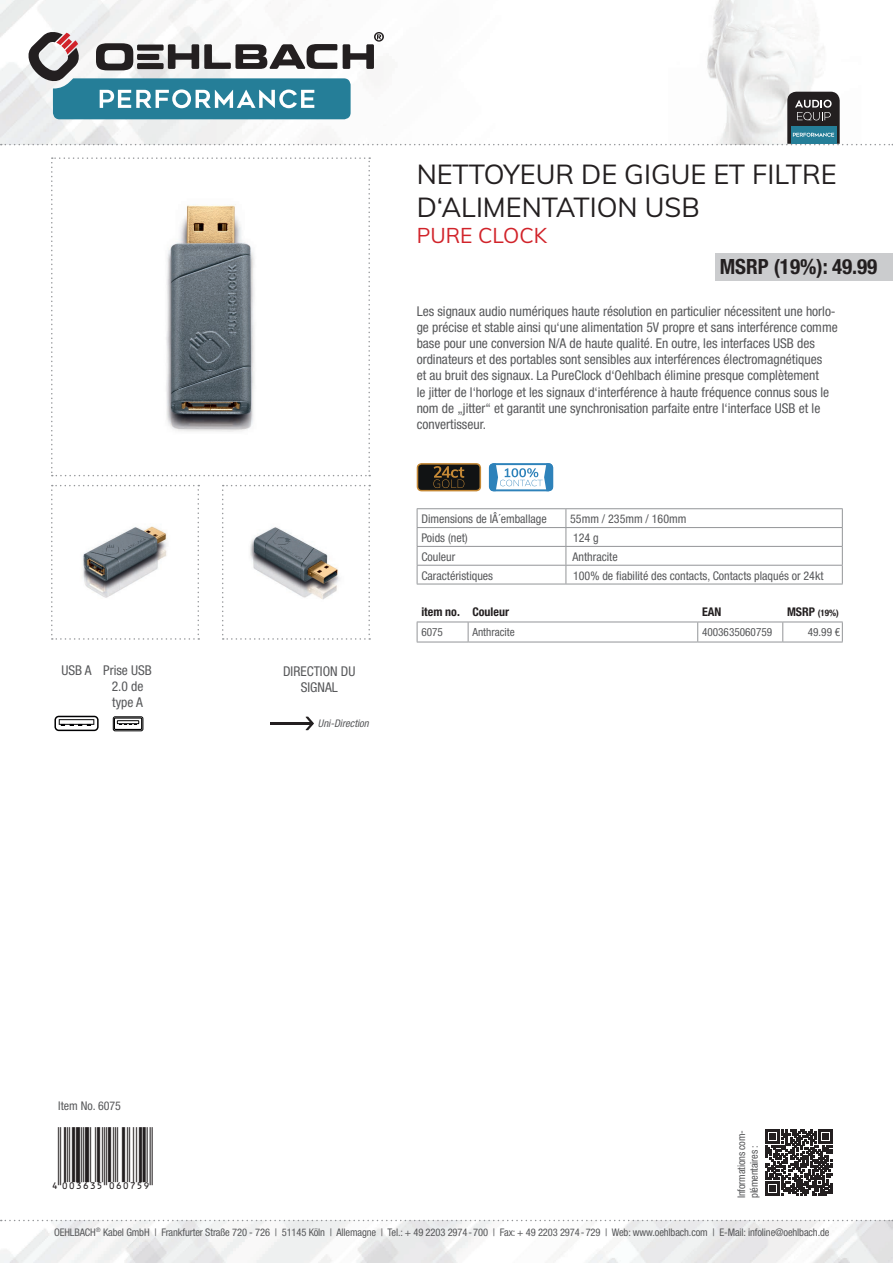
<style>
.page{position:relative;width:893px;height:1263px;background:#fff}
.page>*{position:absolute;margin:0;border:0;box-sizing:border-box;transform-origin:0 0}
.t1{font:27px/32.4px "Muli";color:#231f20}
.t2{font:27px "EAN";color:#231f20}
.t3{font:700 condensed 21px "Helvetica Neue LTW1 G";color:#231f20}
.t4{font:21px "Muli";color:#d1232a}
.t5{font:condensed 13.5px/16.2px "Helvetica Neue LTW1 G";color:#57585a;text-align:center}
.t6{font:condensed 12px "Helvetica Neue LTW1 G";color:#57585a}
.t7{font:700 condensed 12px "Helvetica Neue LTW1 G";color:#231f20}
.t8{font:condensed 11.25px "Helvetica Neue LTW1 G";color:#57585a}
.t9{font:condensed 10.5px/12.6px "Helvetica Neue LTW1 G";letter-spacing:-.01em;color:#57585a}
.t10{font:italic condensed 10.5px "Helvetica Neue LTW1 G";color:#57585a}
.t11{font:700 condensed 9px "Helvetica Neue LTW1 G";color:#231f20}
.s1{font-size:12px}
</style>
<div class="page">
<img style="left:0;top:1220px;width:893px;height:43px">
<img style="left:0;top:0;width:818px;height:145px">
<svg style="left:1px;top:1220px;width:892px;height:1px"></svg>
<svg style="left:51px;top:157px;width:319px;height:319px"></svg>
<svg style="left:51px;top:485px;width:148px;height:155px"></svg>
<svg style="left:222px;top:485px;width:148px;height:155px"></svg>
<svg style="left:417px;top:463px;width:64px;height:28px;background:#3d311e"></svg>
<svg style="left:489px;top:463px;width:64px;height:28px"></svg>
<svg style="left:54px;top:716px;width:45px;height:15px"></svg>
<svg style="left:115px;top:718px;width:26px;height:11px"></svg>
<div style="left:113px;top:716px;width:30px;height:15px;border:1px solid #000001;border-radius:2px"></div>
<hr style="left:270px;top:722px;width:42px;height:2px;background:#231f20">
<svg style="left:306px;top:717px;width:8px;height:13px"></svg>
<svg style="left:766px;top:1129px;width:66px;height:67px"></svg>
<svg style="left:1px;top:31px;width:892px;height:114px"></svg>
<svg style="left:417px;top:621px;width:426px;height:21px"></svg>
<hr style="left:417px;top:642px;width:51px;height:1px;background:#939598">
<hr style="left:468px;top:642px;width:230px;height:1px;background:#939598">
<hr style="left:698px;top:642px;width:85px;height:1px;background:#939598">
<hr style="left:783px;top:642px;width:60px;height:1px;background:#939598">
<hr style="left:417px;top:622px;width:51px;height:1px;background:#939598">
<hr style="left:468px;top:622px;width:230px;height:1px;background:#939598">
<hr style="left:698px;top:622px;width:85px;height:1px;background:#939598">
<hr style="left:783px;top:622px;width:60px;height:1px;background:#939598">
<div style="left:715px;top:253px;width:178px;height:27px;background:#cbccce"></div>
<hr style="left:417px;top:508px;width:149px;height:1px;background:#939598">
<hr style="left:566px;top:508px;width:277px;height:1px;background:#939598">
<svg style="left:417px;top:509px;width:426px;height:75px"></svg>
<hr style="left:417px;top:584px;width:149px;height:1px;background:#939598">
<hr style="left:566px;top:584px;width:277px;height:1px;background:#939598">
<h1 class="t1" style="left:417px;top:157px;width:421px">NETTOYEUR DE GIGUE ET FILTRE<br>D‘ALIMENTATION USB</h1>
<h2 class="t4" style="left:417px;top:221px;width:132px">PURE CLOCK</h2>
<h2 class="t3" style="left:720px;top:254px;width:159px">MSRP (19%): 49.99</h2>
<p class="t5" style="left:417px;top:303px;width:423px;text-align:left">Les signaux audio numériques haute résolution en particulier nécessitent une horlo&shy;ge précise et stable ainsi qu‘une alimentation 5V propre et sans interférence comme base pour une conversion N/A de haute qualité. En outre, les interfaces USB des ordinateurs et des portables sont sensibles aux interférences électromagnétiques<br>et au bruit des signaux. La PureClock d‘Oehlbach élimine presque complètement<br>le jitter de l‘horloge et les signaux d‘interférence à haute fréquence connus sous le nom de „jitter“ et garantit une synchronisation parfaite entre l‘interface USB et le convertisseur.</p>
<p class="t6" style="left:421px;top:512px;width:127px">Dimensions de lÂ´emballage</p>
<p class="t6" style="left:570px;top:512px;width:118px">55mm / 235mm / 160mm</p>
<p class="t6" style="left:421px;top:531px;width:48px">Poids (net)</p>
<p class="t6" style="left:573px;top:531px;width:27px">124 g</p>
<p class="t6" style="left:421px;top:550px;width:35px">Couleur</p>
<p class="t6" style="left:573px;top:550px;width:47px">Anthracite</p>
<p class="t6" style="left:421px;top:568px;width:73px">Caractéristiques</p>
<p class="t6" style="left:573px;top:568px;width:252px">100% de fiabilité des contacts, Contacts plaqués or 24kt</p>
<p class="t5" style="left:61px;top:662px;width:32px">USB A</p>
<p class="t5" style="left:103px;top:662px;width:50px">Prise USB<br>2.0 de type A</p>
<p class="t5" style="left:283px;top:663px;width:74px">DIRECTION DU<br>SIGNAL</p>
<p class="t10" style="left:318px;top:717px;width:55px">Uni-Direction</p>
<p class="t7" style="left:421px;top:604px;width:89px">item no. Couleur</p>
<p class="t7" style="left:702px;top:604px;width:21px">EAN</p>
<p class="t11" style="left:787px;top:607px;width:53px"><span class="s1">MSRP</span> (19%)</p>
<p class="t8" style="left:421px;top:625px;width:23px">6075</p>
<p class="t8" style="left:472px;top:625px;width:44px">Anthracite</p>
<p class="t8" style="left:702px;top:625px;width:72px">4003635060759</p>
<p class="t8" style="left:808px;top:625px;width:34px">49.99 €</p>
<p class="t6" style="left:58px;top:1099px;width:64px">Item No. 6075</p>
<h1 class="t2" style="left:51px;top:1157px;width:103px">4":D=@GI#NTNUSW"</h1>
<p class="t9" style="left:735px;top:1198px;width:70px;rotate:-90deg">Informations com&shy;plémentaires :</p>
<p class="t9" style="left:54px;top:1226px;width:777px">OEHLBACH<sup>®</sup> Kabel GmbH | Frankfurter Straße 720 - 726 | 51145 Köln | Allemagne | Tel.: + 49 2203 2974-700 | Fax: + 49 2203 2974-729 | Web: www.oehlbach.com | E-Mail: infoline@oehlbach.de</p>
</div>
